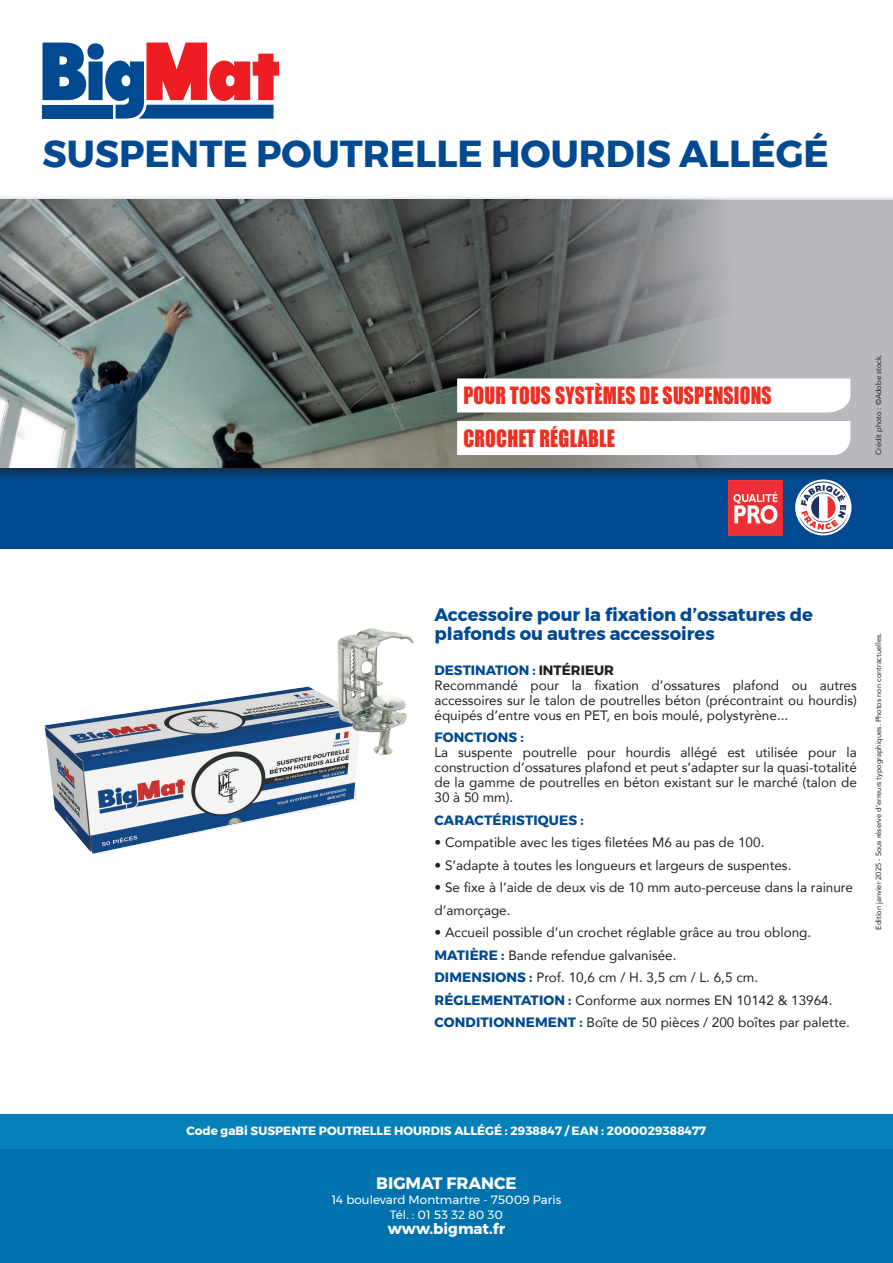
<style>
.page{position:relative;width:893px;height:1263px;background:#fff}
.page>*{position:absolute;margin:0;border:0;box-sizing:border-box;transform-origin:0 0}
.t1{font:700 37.5px "Montserrat";color:#014990}
.t2{font:21.9px/42.5px "Impact";letter-spacing:.01em;color:#ee2e22;scale:.9 1}
.t3{font:700 18px/19.5px "Montserrat";color:#014990}
.t4{font:700 16.5px "Montserrat";color:#fff}
.t5{font:700 15px "Montserrat";color:#fff}
.t6{font:13.5px/15px "Avenir";color:#231f20;text-align:justify}
.t7{font:700 13.5px "Montserrat";letter-spacing:.01em;color:#014990}
.t8{font:700 12px "Montserrat";color:#fff}
.t9{font:12px/15px "Montserrat";color:#fff;text-align:center}
.t10{font:7.5px "Avenir";color:#231f20}
.s1{color:#231f20}
.s2{font-family:"Montserrat";font-weight:700;color:#014990}
</style>
<div class="page">
<div style="left:0;top:468px;width:893px;height:81px;background:#014990"></div>
<div style="left:0;top:195px;width:893px;height:286px;background:#231f20;opacity:.75"></div>
<div style="left:0;top:200px;width:893px;height:268px;background:#b8b9bc"></div>
<img style="left:0;top:200px;width:742px;height:268px">
<svg style="left:43px;top:43px;width:236px;height:76px"></svg>
<div style="left:457px;top:378px;width:393px;height:34px;background:#fff"></div>
<div style="left:457px;top:421px;width:393px;height:34px;background:#fff"></div>
<svg style="left:795px;top:479px;width:56px;height:56px"></svg>
<svg style="left:799px;top:481px;width:49px;height:52px"></svg>
<div style="left:0;top:1148px;width:893px;height:115px;background:#0073ae"></div>
<img style="left:728px;top:481px;width:55px;height:54px">
<img style="left:44px;top:686px;width:313px;height:168px">
<div style="left:0;top:1114px;width:893px;height:34px;background:#0580b8"></div>
<img style="left:309px;top:628px;width:105px;height:153px">
<h1 class="t1" style="left:43px;top:124px;width:788px">SUSPENTE POUTRELLE HOURDIS ALLÉGÉ</h1>
<h2 class="t2" style="left:463px;top:374px;width:344px">POUR TOUS SYSTÈMES DE SUSPENSIONS<br>CROCHET RÉGLABLE</h2>
<p class="t10" style="left:873px;top:455px;width:102px;rotate:-90deg">Crédit photo : ©Adobe stock.</p>
<h3 class="t3" style="left:434px;top:605px;width:380px">Accessoire pour la fixation d’ossatures de plafonds ou autres accessoires</h3>
<p class="t7" style="left:434px;top:659px;width:181px">DESTINATION : <span class="s1">INTÉRIEUR</span></p>
<p class="t6" style="left:434px;top:677px;width:424px">Recommandé pour la fixation d’ossatures plafond ou autres accessoires sur le talon de poutrelles béton (précontraint ou hourdis) équipés d’entre vous en PET, en bois moulé, polystyrène...</p>
<p class="t7" style="left:434px;top:727px;width:91px">FONCTIONS :</p>
<p class="t6" style="left:434px;top:745px;width:424px">La suspente poutrelle pour hourdis allégé est utilisée pour la construction d’ossatures plafond et peut s’adapter sur la quasi-totalité de la gamme de poutrelles en béton existant sur le marché (talon de 30 à 50 mm).</p>
<p class="t7" style="left:434px;top:809px;width:151px">CARACTÉRISTIQUES :</p>
<p class="t6" style="left:434px;top:835px;width:331px">• Compatible avec les tiges filetées M6 au pas de 100.</p>
<p class="t6" style="left:434px;top:857px;width:358px">• S’adapte à toutes les longueurs et largeurs de suspentes.</p>
<p class="t6" style="left:434px;top:876px;width:420px;line-height:22.5px">• Se fixe à l’aide de deux vis de 10 mm auto-perceuse dans la rainure d’amorçage.</p>
<p class="t6" style="left:434px;top:921px;width:417px;line-height:22.5px;text-align:left">• Accueil possible d’un crochet réglable grâce au trou oblong.<br><span class="s2">MATIÈRE :</span> Bande refendue galvanisée.<br><span class="s2">DIMENSIONS :</span> Prof. 10,6 cm / H. 3,5 cm / L. 6,5 cm.<br><span class="s2">RÉGLEMENTATION :</span> Conforme aux normes EN 10142 &amp; 13964.<br><span class="s2">CONDITIONNEMENT :</span> Boîte de 50 pièces / 200 boîtes par palette.</p>
<p class="t10" style="left:873px;top:930px;width:299px;rotate:-90deg">Edition janvier 2025 - Sous réserve d’erreurs typographiques. Photos non contractuelles.</p>
<p class="t8" style="left:187px;top:1121px;width:521px">Code gaBi SUSPENTE POUTRELLE HOURDIS ALLÉGÉ : 2938847 / EAN : 2000029388477</p>
<p class="t4" style="left:376px;top:1170px;width:142px">BIGMAT FRANCE</p>
<p class="t9" style="left:332px;top:1192px;width:231px">14 boulevard Montmartre - 75009 Paris<br>Tél. : 01 53 32 80 30</p>
<p class="t5" style="left:388px;top:1216px;width:119px">www.bigmat.fr</p>
</div>
